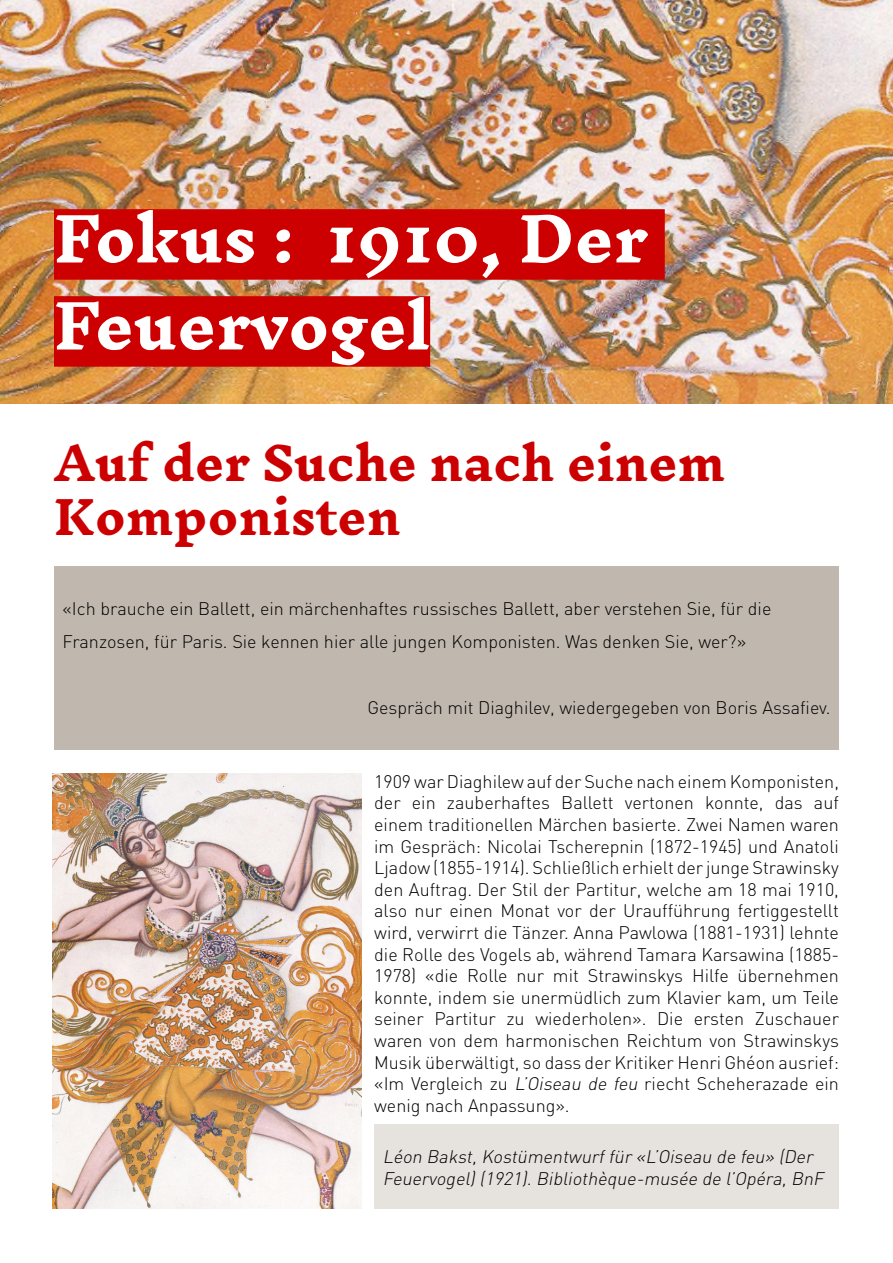
<style>
.page{position:relative;width:893px;height:1263px;background:#fff}
.page>*{position:absolute;margin:0;border:0;box-sizing:border-box;transform-origin:0 0}
.t1{font:700 60px/87px "Inknut Antiqua";color:#fff}
.t2{font:700 45px/54px "Inknut Antiqua";color:#c00}
.t3{font:300 18px/21.6px "DIN";color:#000}
.t4{font:italic 300 18px/21.6px "DIN";color:#000}
.s1{font-style:italic}
</style>
<div class="page">
<div style="left:54px;top:566px;width:785px;height:183px;background:#c0b8af"></div>
<img style="left:0;top:0;width:893px;height:404px">
<div style="left:54px;top:209px;width:611px;height:71px;background:#c00"></div>
<div style="left:54px;top:296px;width:376px;height:71px;background:#c00"></div>
<img style="left:53px;top:773px;width:308px;height:436px">
<div style="left:374px;top:1125px;width:465px;height:84px;background:#e6e3df"></div>
<h1 class="t1" style="left:54px;top:198px;width:595px">Fokus : 1910, Der<br>Feuervogel</h1>
<h2 class="t2" style="left:54px;top:438px;width:673px">Auf der Suche nach einem<br>Komponisten</h2>
<p class="t3" style="left:63px;top:592px;width:710px;line-height:33px">«Ich brauche ein Ballett, ein märchenhaftes russisches Ballett, aber verstehen Sie, für die<br>Franzosen, für Paris. Sie kennen hier alle jungen Komponisten. Was denken Sie, wer?»</p>
<p class="t3" style="left:367px;top:697px;width:464px">Gespräch mit Diaghilev, wiedergegeben von Boris Assafiev.</p>
<p class="t3" style="left:374px;top:770px;width:466px;text-align:justify">1909 war Diaghilew auf der Suche nach einem Komponisten, der ein zauberhaftes Ballett vertonen konnte, das auf einem traditionellen Märchen basierte. Zwei Namen waren im Gespräch: Nicolai Tscherepnin (1872-1945) und Anatoli Ljadow (1855-1914). Schließlich erhielt der junge Strawinsky den Auftrag. Der Stil der Partitur, welche am 18 mai 1910, also nur einen Monat vor der Uraufführung fertiggestellt wird, verwirrt die Tänzer. Anna Pawlowa (1881-1931) lehnte die Rolle des Vogels ab, während Tamara Karsawina (1885- 1978) «die Rolle nur mit Strawinskys Hilfe übernehmen konnte, indem sie unermüdlich zum Klavier kam, um Teile seiner Partitur zu wiederholen». Die ersten Zuschauer waren von dem harmonischen Reichtum von Strawinskys Musik überwältigt, so dass der Kritiker Henri Ghéon ausrief: «Im Vergleich zu <span class="s1">L’Oiseau de feu</span> riecht Scheherazade ein wenig nach Anpassung».</p>
<p class="t4" style="left:383px;top:1146px;width:446px">Léon Bakst,Kostümentwurffür «L’Oiseau de feu» (Der<br>Feuervogel)(1921).Bibliothèque-musée de l’Opéra,BnF</p>
</div>
